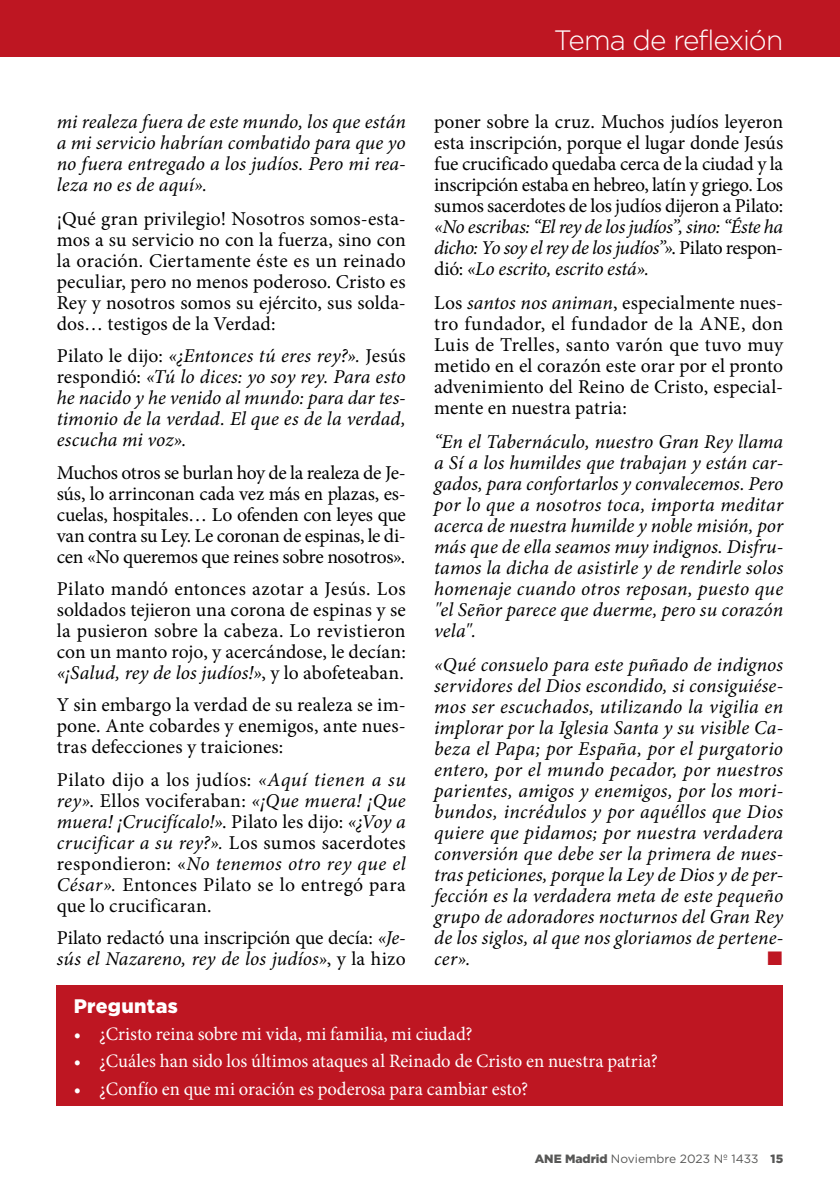
<style>
.page{position:relative;width:840px;height:1191px;background:#fff}
.page>*{position:absolute;margin:0;border:0;box-sizing:border-box;transform-origin:0 0}
.t1{font:300 28px "Gotham HTF";letter-spacing:-.035em;color:#fff}
.t2{font:19.6px/21px "Minion Pro";color:#000;text-align:justify}
.t3{font:italic 19.6px/21px "Minion Pro";letter-spacing:.005em;color:#000;text-align:justify}
.t4{font:900 19.6px "Gotham HTF";letter-spacing:.015em;color:#fff}
.t5{font:19.6px "Zapf Dingbats ITC";color:#be1622}
.t6{font:19px "Minion Pro";letter-spacing:-.005em;color:#fff}
.t7{font:12px "Gotham HTF";color:#575756}
.s1{font-style:normal}
.s2{font-style:italic}
.s3{font-weight:900}
</style>
<div class="page">
<div style="left:0;top:0;width:839px;height:57px;background:#be1622"></div>
<div style="left:57px;top:985px;width:725px;height:121px;background:#be1622"></div>
<p class="t3" style="left:57px;top:111px;width:350px">mi realeza fuera de este mundo, los que están a mi servicio habrían combatido para que yo no fuera entregado a los judíos. Pero mi rea&shy;leza no es de aquí».</p>
<p class="t2" style="left:57px;top:208px;width:350px">¡Qué gran privilegio! Nosotros somos-esta&shy;mos a su servicio no con la fuerza, sino con la oración. Ciertamente éste es un reinado peculiar, pero no menos poderoso. Cristo es Rey y nosotros somos su ejército, sus solda&shy;dos… testigos de la Verdad:</p>
<p class="t3" style="left:57px;top:345px;width:350px"><span class="s1">Pilato le dijo:</span> «¿Entonces tú eres rey?». <span class="s1">Jesús respondió:</span> «Tú lo dices: yo soy rey. Para esto he nacido y he venido al mundo: para dar tes&shy;timonio de la verdad. El que es de la verdad, escucha mi voz».</p>
<p class="t2" style="left:57px;top:462px;width:350px">Muchos otros se burlan hoy de la realeza de Je&shy;sús, lo arrinconan cada vez más en plazas, es&shy;cuelas, hospitales… Lo ofenden con leyes que van contra su Ley. Le coronan de espinas, le di&shy;cen «No queremos que reines sobre nosotros».</p>
<p class="t2" style="left:57px;top:578px;width:350px">Pilato mandó entonces azotar a Jesús. Los soldados tejieron una corona de espinas y se la pusieron sobre la cabeza. Lo revistieron con un manto rojo, y acercándose, le decían: <span class="s2">«¡Salud, rey de los judíos!»</span>, y lo abofeteaban.</p>
<p class="t2" style="left:57px;top:694px;width:350px">Y sin embargo la verdad de su realeza se im&shy;pone. Ante cobardes y enemigos, ante nues&shy;tras defecciones y traiciones:</p>
<p class="t2" style="left:57px;top:769px;width:350px">Pilato dijo a los judíos: <span class="s2">«Aquí tienen a su rey»</span>. Ellos vociferaban: <span class="s2">«¡Que muera! ¡Que muera! ¡Crucifícalo!»</span>. Pilato les dijo: <span class="s2">«¿Voy a crucificar a su rey?».</span> Los sumos sacerdotes respondieron: «<span class="s2">No tenemos otro rey que el César».</span> Entonces Pilato se lo entregó para que lo crucificaran.</p>
<p class="t2" style="left:57px;top:927px;width:350px">Pilato redactó una inscripción que decía: <span class="s2">«Je&shy;sús el Nazareno, rey de los judíos»</span>, y la hizo</p>
<h1 class="t1" style="left:553px;top:25px;width:231px">Tema de reflexión</h1>
<p class="t2" style="left:434px;top:111px;width:350px">poner sobre la cruz. Muchos judíos leyeron esta inscripción, porque el lugar donde Jesús fue crucificado quedaba cerca de la ciudad y la inscripción estaba en hebreo, latín y griego. Los sumos sacerdotes de los judíos dijeron a Pilato:</p>
<p class="t3" style="left:434px;top:216px;width:350px">«No escribas: “El rey de los judíos”, sino: “Éste ha dicho: Yo soy el rey de los judíos”»<span class="s1">. Pilato respon&shy;dió:</span> «Lo escrito, escrito está».</p>
<p class="t2" style="left:434px;top:292px;width:350px">Los <span class="s2">santos nos animan</span>, especialmente nues&shy;tro fundador, el fundador de la ANE, don Luis de Trelles, santo varón que tuvo muy metido en el corazón este orar por el pronto advenimiento del Reino de Cristo, especial&shy;mente en nuestra patria:</p>
<p class="t3" style="left:434px;top:431px;width:350px">“En el Tabernáculo, nuestro Gran Rey llama a Sí a los humildes que trabajan y están car&shy;gados, para confortarlos y convalecemos. Pero por lo que a nosotros toca, importa meditar acerca de nuestra humilde y noble misión, por más que de ella seamos muy indignos. Disfru&shy;tamos la dicha de asistirle y de rendirle solos homenaje cuando otros reposan, puesto que "el Señor parece que duerme, pero su corazón vela".</p>
<p class="t3" style="left:434px;top:654px;width:350px">«Qué consuelo para este puñado de indignos servidores del Dios escondido, si consiguiése&shy;mos ser escuchados, utilizando la vigilia en implorar por la Iglesia Santa y su visible Ca&shy;beza el Papa; por España, por el purgatorio entero, por el mundo pecador, por nuestros parientes, amigos y enemigos, por los mori&shy;bundos, incrédulos y por aquéllos que Dios quiere que pidamos; por nuestra verdadera conversión que debe ser la primera de nues&shy;tras peticiones, porque la Ley de Dios y de per&shy;fección es la verdadera meta de este pequeño grupo de adoradores nocturnos del Gran Rey de los siglos, al que nos gloriamos de pertene&shy;cer».</p>
<p class="t5" style="left:767px;top:949px;width:16px">■</p>
<p class="t4" style="left:74px;top:994px;width:106px">Preguntas</p>
<p class="t6" style="left:74px;top:1021px;width:400px">• ¿Cristo reina sobre mi vida, mi familia, mi ciudad?</p>
<p class="t6" style="left:74px;top:1048px;width:585px">• ¿Cuáles han sido los últimos ataques al Reinado de Cristo en nuestra patria?</p>
<p class="t6" style="left:74px;top:1075px;width:455px">• ¿Confío en que mi oración es poderosa para cambiar esto?</p>
<p class="t7" style="left:534px;top:1151px;width:250px"><span class="s3">ANE Madrid</span> Noviembre 2023 Nº 1433 <span class="s3">15</span></p>
</div>
